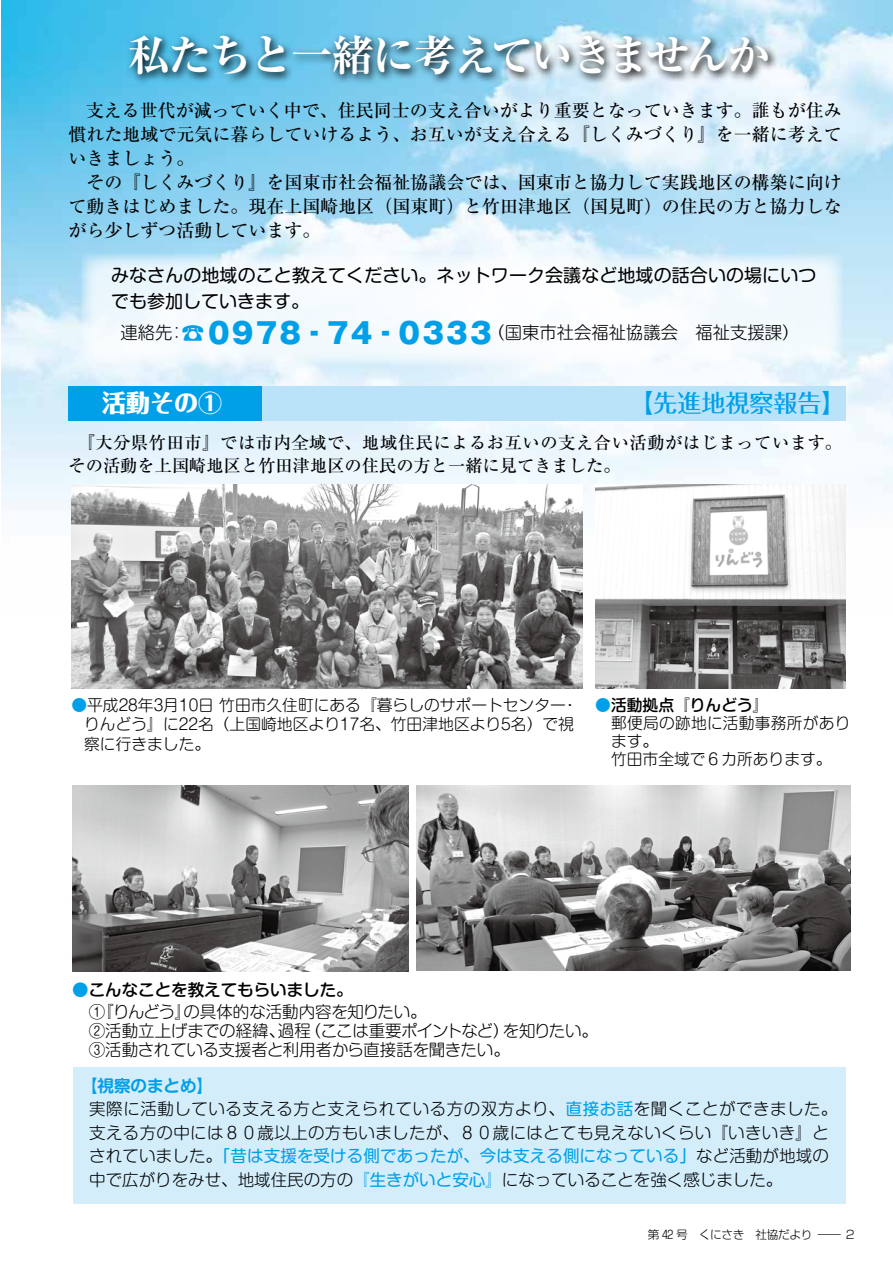
<style>
.page{position:relative;width:893px;height:1263px;background:#fff}
.page>*{position:absolute;margin:0;border:0;box-sizing:border-box;transform-origin:0 0}
.t1{font:700 expanded 42.6px "Ryumin Pro";letter-spacing:-.04em;color:#fff}
.t2{font:800 28.35px "Gothic MB101 Pro";letter-spacing:-.16em;color:#00a0e9}
.t3{font:500 24px "Folk Pro";color:#00a0e9}
.t4{font:800 24px "Folk Pro";color:#fff}
.t5{font:800 23.7px "Gothic MB101 Pro";color:#00a0e9}
.t6{font:500 18px/24px "Ryumin Pro";color:#000;text-align:justify}
.t7{font:18px/25.5px "Shin M Go Pr 6";letter-spacing:.005em;color:#000}
.t8{font:300 17.4px "Shin M Go Pr 6";color:#000}
.t9{font:500 17.25px/23.4px "Ryumin Pro";letter-spacing:.035em;color:#000}
.t10{font:300 16.5px/23.4px "Shin M Go Pr 6";letter-spacing:.02em;color:#000}
.t11{font:300 16.5px/19.2px "Shin M Go Pr 6";color:#000}
.t12{font:500 16.5px/21.3px "Shin M Go Pr 6";color:#000}
.t13{font:300 16.5px "Shin M Go Pr 6";letter-spacing:-.05em;color:#000}
.t14{font:700 16.5px "Shin M Go Pr 6 De";color:#00a0e9}
.t15{font:300 15.75px/18px "Shin M Go Pr 6";color:#000}
.t16{font:300 11.7px "Shin Go Pr 6";letter-spacing:-.03em;color:#000}
.s1{font-family:"Shin M Go Pr 6";font-weight:300;font-size:17.4px;color:#000}
.s2{color:#00a0e9}
.s3{font-weight:500}
.s4{font-weight:300;color:#00a0e9}
.s5{font-weight:300}
.s6{font-weight:400;color:#00a0e9}
</style>
<div class="page">
<img style="left:1px;top:0;width:892px;height:612px">
<img style="left:125px;top:31px;width:654px;height:55px">
<div style="left:69px;top:386px;width:194px;height:34px;background:#00a0e9"></div>
<div style="left:262px;top:386px;width:584px;height:34px;background:#bae3f9"></div>
<img style="left:72px;top:485px;width:511px;height:204px">
<img style="left:595px;top:485px;width:251px;height:204px">
<img style="left:72px;top:786px;width:336px;height:186px">
<img style="left:417px;top:786px;width:433px;height:185px">
<svg style="left:81px;top:254px;width:761px;height:112px;fill:#f5fafd"></svg>
<div style="left:73px;top:1067px;width:773px;height:136px;background:#d3edfb"></div>
<h1 class="t1" style="left:128px;top:22px;width:644px">私たちと一緒に考えていきませんか</h1>
<p class="t6" style="left:69px;top:97px;width:775px;text-indent:17px">支える世代が減っていく中で、住民同士の支え合いがより重要となっていきます。誰もが住み慣れた地域で元気に暮らしていけるよう、お互いが支え合える『しくみづくり』を一緒に考えていきましょう。</p>
<p class="t6" style="left:69px;top:169px;width:775px;text-indent:18px">その『しくみづくり』を国東市社会福祉協議会では、国東市と協力して実践地区の構築に向けて動きはじめました。現在上国崎地区（国東町）と竹田津地区（国見町）の住民の方と協力しながら少しずつ活動しています。</p>
<p class="t7" style="left:111px;top:262px;width:707px">みなさんの地域のこと教えてください。ネットワーク会議など地域の話合いの場にいつでも参加していきます。</p>
<p class="t8" style="left:488px;top:319px;width:313px">（国東市社会福祉協議会　福祉支援課(</p>
<h2 class="t2" style="left:205px;top:309px;width:292px">0978-74-0333</h2>
<p class="t8" style="left:120px;top:319px;width:53px">連絡先</p>
<h3 class="t5" style="left:168px;top:313px;width:38px">☎<span class="s1">：</span></h3>
<h3 class="t4" style="left:102px;top:382px;width:121px">活動その1</h3>
<h3 class="t3" style="left:630px;top:383px;width:217px">【先進地視察報告【</h3>
<p class="t9" style="left:69px;top:429px;width:775px;text-indent:9px">『大分県竹田市』では市内全域で、地域住民によるお互いの支え合い活動がはじまっています。その活動を上国崎地区と竹田津地区の住民の方と一緒に見てきました。</p>
<p class="t15" style="left:84px;top:695px;width:491px;line-height:19.2px;text-indent:-13px"><span class="s2">●</span>平成28年3月10日竹田市久住町にある『暮らしのサポートセンターりんどう』に22名（上国崎地区より17名、竹田津地区より5名）で視察に行きました。</p>
<p class="t15" style="left:562px;top:695px;width:17px">・</p>
<p class="t15" style="left:595px;top:695px;width:257px"><span class="s2">●</span><span class="s3">活動拠点『りんどう『<br></span>　郵便局の跡地に活動事務所があり　ます。<br>　竹田市全域で６カ所あります。</p>
<p class="t12" style="left:183px;top:979px;width:245px;text-indent:-111px"><span class="s4">●</span>こんなことを教えてもらいました。<br><span class="s5">の具体的な活動内容を知りたい。</span></p>
<p class="t11" style="left:72px;top:1001px;width:121px">　①『りんどう』</p>
<p class="t13" style="left:305px;top:1017px;width:206px">（ここは重要ポイントなど）</p>
<p class="t11" style="left:72px;top:1020px;width:439px">　②活動立上げまでの経緯、<br>　③活動されている支援者と利用者から直接話を聞きたい。</p>
<p class="t11" style="left:278px;top:1020px;width:34px">過程</p>
<p class="t11" style="left:503px;top:1020px;width:97px">を知りたい。</p>
<p class="t14" style="left:81px;top:1072px;width:134px">【視察のまとめ【</p>
<p class="t10" style="left:89px;top:1096px;width:749px">実際に活動している支える方と支えられている方の双方より、<span class="s6">直接お話</span>を聞くことができました。支える方の中には80歳以上の方もいましたが、80歳にはとても見えないくらい『いきいき』とされていました。<span class="s6">「昔は支援を受ける側であったが、今は支える側になっている」</span>など活動が地域の中で広がりをみせ、地域住民の方の<span class="s6">『生きがいと安心』</span>になっていることを強く感じました。</p>
<p class="t16" style="left:648px;top:1225px;width:208px">第 42 号　くにさき　社協だより ―― 2</p>
</div>
